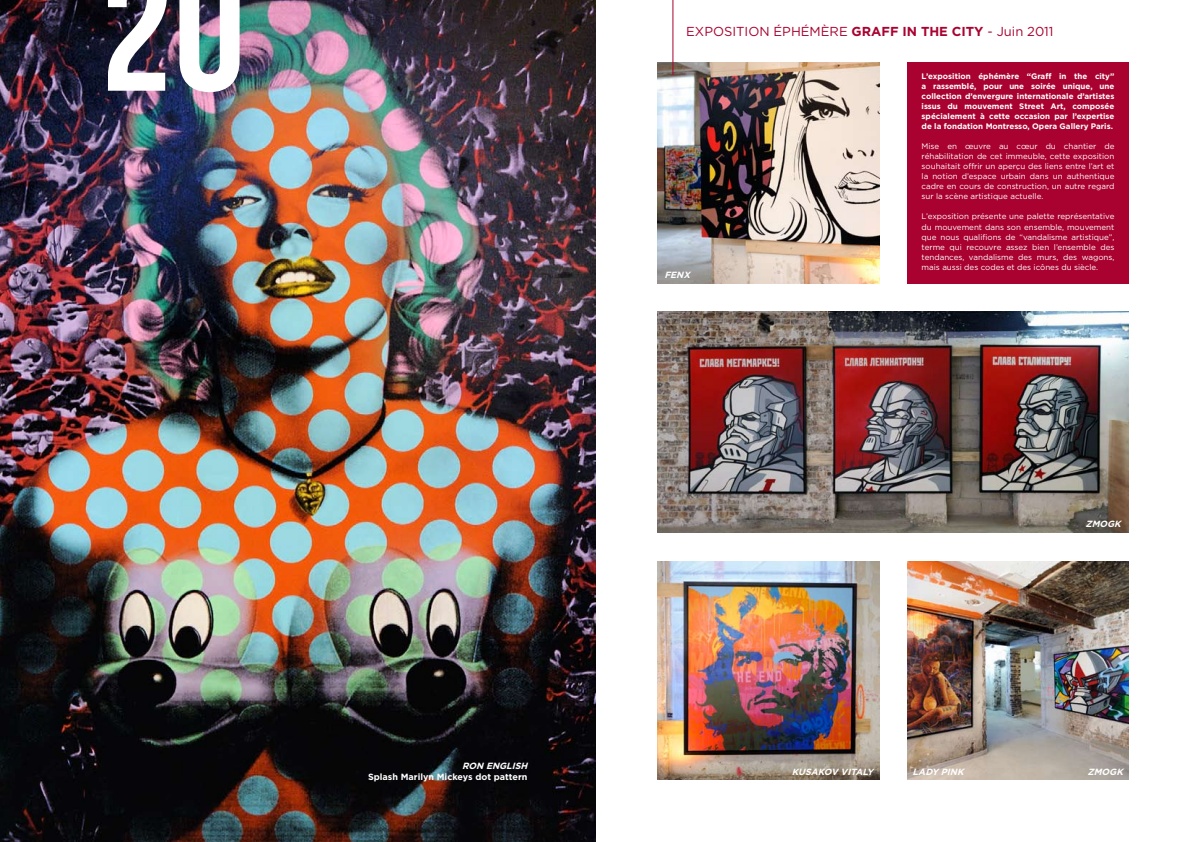
<style>
.page{position:relative;width:1191px;height:842px;background:#fff}
.page>*{position:absolute;margin:0;border:0;box-sizing:border-box;transform-origin:0 0}
.t1{font:180px "Bebas Neue";color:#fff}
.t2{font:13px "Gotham";color:#a90230}
.t3{font:italic 700 9px "Gotham";color:#fff}
.t4{font:700 9px "Gotham";color:#fff}
.t5{font:8px/10px "Gotham";color:#fff;text-align:justify}
.t6{font:700 8px/10px "Gotham";color:#fff;text-align:justify}
.s1{font-weight:700}
</style>
<div class="page">
<img style="left:0;top:0;width:595px;height:842px">
<img style="left:907px;top:561px;width:221px;height:219px">
<div style="left:907px;top:62px;width:221px;height:221px;background:#a90230"></div>
<img style="left:658px;top:62px;width:221px;height:221px">
<img style="left:658px;top:312px;width:470px;height:221px">
<img style="left:658px;top:561px;width:221px;height:219px">
<hr style="left:672px;top:0;width:1px;height:75px;background:#a90230">
<h1 class="t1" style="left:101px;top:-70px;width:146px">20</h1>
<p class="t3" style="left:462px;top:760px;width:37px">RON ENGLISH</p>
<p class="t4" style="left:368px;top:770px;width:161px">Splash Marilyn Mickeys dot pattern</p>
<h2 class="t2" style="left:686px;top:23px;width:27px">exposition</h2>
<h2 class="t2" style="left:773px;top:23px;width:281px">éph ém ère <span class="s1">GRAFF IN THE CITY</span> - Juin 2011</h2>
<p class="t3" style="left:664px;top:269px;width:30px">FENX</p>
<p class="t6" style="left:921px;top:72px;width:194px">L’exposition éphémère “Graff in the city” a rassemblé, pour une soirée unique, une collection d’envergure internationale d’artistes issus du mouvement Street Art, composée spécialement à cette occasion par l’expertise de la fondation Montresso, Opera Gallery Paris.</p>
<p class="t5" style="left:921px;top:141px;width:194px">Mise en œuvre au cœur du chantier de réhabilitation de cet immeuble, cette exposition souhaitait offrir un aperçu des liens entre l’art et la notion d’espace urbain dans un authentique cadre en cours de construction, un autre regard sur la scène artistique actuelle.</p>
<p class="t5" style="left:921px;top:211px;width:194px">L’exposition présente une palette représentative du mouvement dans son ensemble, mouvement que nous qualifions de “vandalisme artistique”, terme qui recouvre assez bien l’ensemble des tendances, vandalisme des murs, des wagons, mais aussi des codes et des icônes du siècle.</p>
<p class="t3" style="left:792px;top:765px;width:86px">KU SAKOV VITALY</p>
<p class="t3" style="left:912px;top:765px;width:42px">LADY PINK</p>
<p class="t3" style="left:1085px;top:517px;width:40px">ZMOGK</p>
<p class="t3" style="left:1087px;top:765px;width:40px">ZMOGK</p>
</div>
